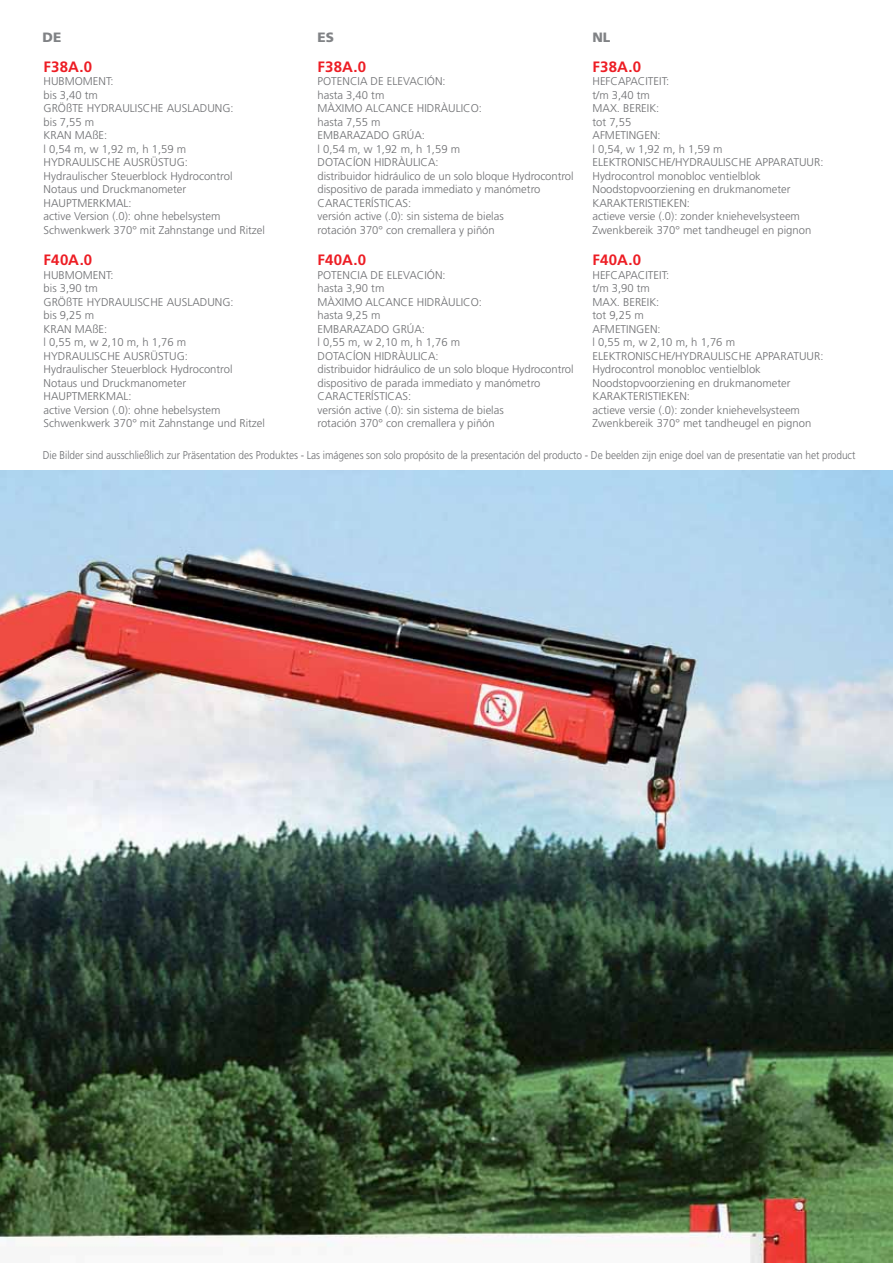
<style>
.page{position:relative;width:893px;height:1263px;background:#fff}
.page>*{position:absolute;margin:0;border:0;box-sizing:border-box;transform-origin:0 0}
.t1{font:700 15px "Frutiger";letter-spacing:.01em;color:#ed1d24}
.t2{font:900 13.5px "Frutiger";color:#808285}
.t3{font:300 11.25px/13.5px "Frutiger";color:#6d6e71}
.t4{font:300 11.25px "Frutiger";color:#6d6e71;scale:.9 1}
</style>
<div class="page">
<img style="left:0;top:471px;width:893px;height:792px">
<p class="t2" style="left:43px;top:29px;width:20px">DE</p>
<p class="t2" style="left:317px;top:29px;width:18px">ES</p>
<p class="t2" style="left:592px;top:29px;width:20px">NL</p>
<h1 class="t1" style="left:44px;top:58px;width:50px">F38A.0</h1>
<p class="t3" style="left:44px;top:75px;width:223px">HUBMOMENT:<br>bis 3,40 tm<br>GRÖßTE HYDRAULISCHE AUSLADUNG:<br>bis 7,55 m<br>KRAN MAßE:<br>l 0,54 m, w 1,92 m, h 1,59 m<br>HYDRAULISCHE AUSRÜSTUG:<br>Hydraulischer Steuerblock Hydrocontrol<br>Notaus und Druckmanometer<br>HAUPTMERKMAL:<br>active Version (.0): ohne hebelsystem<br>Schwenkwerk 370° mit Zahnstange und Ritzel</p>
<h1 class="t1" style="left:44px;top:251px;width:50px">F40A.0</h1>
<p class="t3" style="left:44px;top:268px;width:223px">HUBMOMENT:<br>bis 3,90 tm<br>GRÖßTE HYDRAULISCHE AUSLADUNG:<br>bis 9,25 m<br>KRAN MAßE:<br>l 0,55 m, w 2,10 m, h 1,76 m<br>HYDRAULISCHE AUSRÜSTUG:<br>Hydraulischer Steuerblock Hydrocontrol<br>Notaus und Druckmanometer<br>HAUPTMERKMAL:<br>active Version (.0): ohne hebelsystem<br>Schwenkwerk 370° mit Zahnstange und Ritzel</p>
<h1 class="t1" style="left:317px;top:58px;width:50px">F38A.0</h1>
<p class="t3" style="left:317px;top:75px;width:258px">POTENCIA DE ELEVACIÓN:<br>hasta 3,40 tm<br>MÀXIMO ALCANCE HIDRÀULICO:<br>hasta 7,55 m<br>EMBARAZADO GRÚA:<br>l 0,54 m, w 1,92 m, h 1,59 m<br>DOTACÍON HIDRÀULICA:<br>distribuidor hidráulico de un solo bloque Hydrocontrol dispositivo de parada immediato y manómetro<br>CARACTERÍSTICAS:<br>versión active (.0): sin sistema de bielas<br>rotación 370° con cremallera y piñón</p>
<h1 class="t1" style="left:317px;top:251px;width:50px">F40A.0</h1>
<p class="t3" style="left:317px;top:268px;width:258px">POTENCIA DE ELEVACIÓN:<br>hasta 3,90 tm<br>MÀXIMO ALCANCE HIDRÀULICO:<br>hasta 9,25 m<br>EMBARAZADO GRÚA:<br>l 0,55 m, w 2,10 m, h 1,76 m<br>DOTACÍON HIDRÀULICA:<br>distribuidor hidráulico de un solo bloque Hydrocontrol dispositivo de parada immediato y manómetro<br>CARACTERÍSTICAS:<br>versión active (.0): sin sistema de bielas<br>rotación 370° con cremallera y piñón</p>
<h1 class="t1" style="left:592px;top:58px;width:50px">F38A.0</h1>
<p class="t3" style="left:592px;top:75px;width:232px">HEFCAPACITEIT:<br>t/m 3,40 tm<br>MAX. BEREIK:<br>tot 7,55<br>AFMETINGEN:<br>l 0,54, w 1,92 m, h 1,59 m<br>ELEKTRONISCHE/HYDRAULISCHE APPARATUUR:<br>Hydrocontrol monobloc ventielblok<br>Noodstopvoorziening en drukmanometer<br>KARAKTERISTIEKEN:<br>actieve versie (.0): zonder kniehevelsysteem<br>Zwenkbereik 370° met tandheugel en pignon</p>
<h1 class="t1" style="left:592px;top:251px;width:50px">F40A.0</h1>
<p class="t3" style="left:592px;top:268px;width:232px">HEFCAPACITEIT:<br>t/m 3,90 tm<br>MAX. BEREIK:<br>tot 9,25 m<br>AFMETINGEN:<br>l 0,55 m, w 2,10 m, h 1,76 m<br>ELEKTRONISCHE/HYDRAULISCHE APPARATUUR:<br>Hydrocontrol monobloc ventielblok<br>Noodstopvoorziening en drukmanometer<br>KARAKTERISTIEKEN:<br>actieve versie (.0): zonder kniehevelsysteem<br>Zwenkbereik 370° met tandheugel en pignon</p>
<p class="t4" style="left:43px;top:449px;width:904px">Die Bilder sind ausschließlich zur Präsentation des Produktes - Las imágenes son solo propósito de la presentación del producto - De beelden zijn enige doel van de presentatie van het product</p>
</div>
